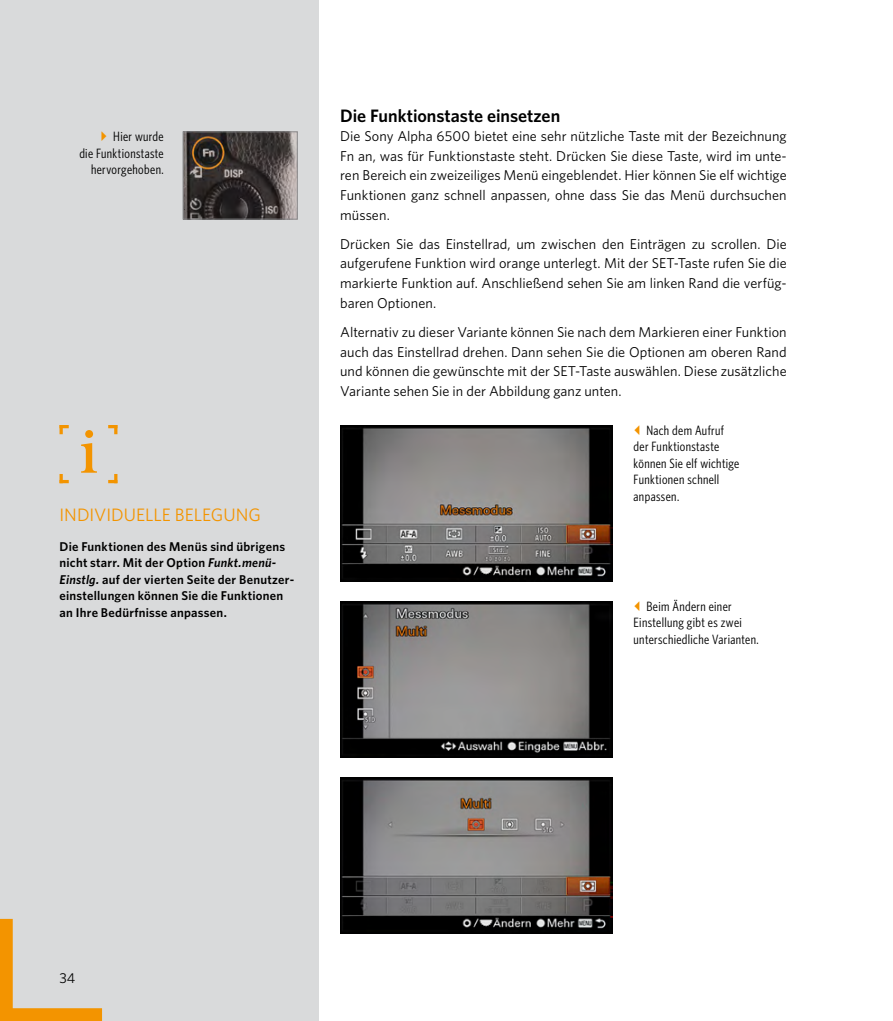
<style>
.page{position:relative;width:893px;height:1021px;background:#fff}
.page>*{position:absolute;margin:0;border:0;box-sizing:border-box;transform-origin:0 0}
.Überschrift_3{font:600 18px "Whitney";color:#000}
.Infokasten_Kopf{font:18px "Whitney";color:#f39400}
.t1{font:14.25px/19.5px "Whitney";color:#000;text-align:justify}
.t2{font:13.5px/16.5px "Whitney Condensed";letter-spacing:.03em;color:#000}
.Infokasten_Text{font:600 12.75px/16.5px "Whitney";letter-spacing:.02em;color:#000}
.s1{font-style:italic}
</style>
<div class="page">
<div style="left:0;top:0;width:319px;height:1020px;background:#d9dadb"></div>
<img style="left:340px;top:601px;width:272px;height:156px">
<img style="left:340px;top:777px;width:272px;height:156px">
<img style="left:340px;top:425px;width:272px;height:156px">
<svg style="left:60px;top:425px;width:9px;height:9px"></svg>
<svg style="left:60px;top:474px;width:9px;height:9px"></svg>
<svg style="left:108px;top:425px;width:9px;height:9px"></svg>
<svg style="left:108px;top:474px;width:9px;height:9px"></svg>
<svg style="left:81px;top:430px;width:16px;height:42px"></svg>
<img style="left:185px;top:133px;width:111px;height:84px">
<div style="left:183px;top:131px;width:115px;height:88px;border:1px solid #87888a"></div>
<svg style="left:0;top:918px;width:102px;height:102px"></svg>
<p class="t2" style="left:79px;top:128px;width:86px;text-align:right">Hier wurde<br>die Funktionstaste hervorgehoben.</p>
<p class="Infokasten_Kopf" style="left:60px;top:504px;width:203px">INDIVIDUELLE BELEGUNG</p>
<p class="Infokasten_Text" style="left:60px;top:537px;width:235px">Die Funktionen des Menüs sind übrigens nicht starr. Mit der Option <span class="s1">Funkt.menü-Einstlg.</span> auf der vierten Seite der Benutzer&shy;einstellungen können Sie die Funktionen an Ihre Bedürfnisse anpassen.</p>
<p class="Überschrift_3" style="left:340px;top:104px;width:222px">Die Funktionstaste einsetzen</p>
<p class="t1" style="left:340px;top:126px;width:448px">Die Sony Alpha 6500 bietet eine sehr nützliche Taste mit der Bezeichnung Fn an, was für Funktionstaste steht. Drücken Sie diese Taste, wird im unte&shy;ren Bereich ein zweizeiliges Menü eingeblendet. Hier können Sie elf wichtige Funktionen ganz schnell anpassen, ohne dass Sie das Menü durchsuchen müssen.</p>
<p class="t1" style="left:340px;top:234px;width:448px">Drücken Sie das Einstellrad, um zwischen den Einträgen zu scrollen. Die aufgerufene Funktion wird orange unterlegt. Mit der SET-Taste rufen Sie die markierte Funktion auf. Anschließend sehen Sie am linken Rand die verfüg&shy;baren Optionen.</p>
<p class="t1" style="left:340px;top:322px;width:448px">Alternativ zu dieser Variante können Sie nach dem Markieren einer Funktion auch das Einstellrad drehen. Dann sehen Sie die Optionen am oberen Rand und können die gewünschte mit der SET-Taste auswählen. Diese zusätzliche Variante sehen Sie in der Abbildung ganz unten.</p>
<p class="t2" style="left:634px;top:421px;width:107px;text-indent:13px">Nach dem Aufruf der Funktionstaste können Sie elf wichtige<br>Funktionen schnell anpassen.</p>
<p class="t2" style="left:634px;top:597px;width:127px;text-indent:13px">Beim Ändern einer<br>Einstellung gibt es zwei unterschiedliche Varianten.</p>
<p class="t1" style="left:60px;top:967px;width:17px">34</p>
</div>
